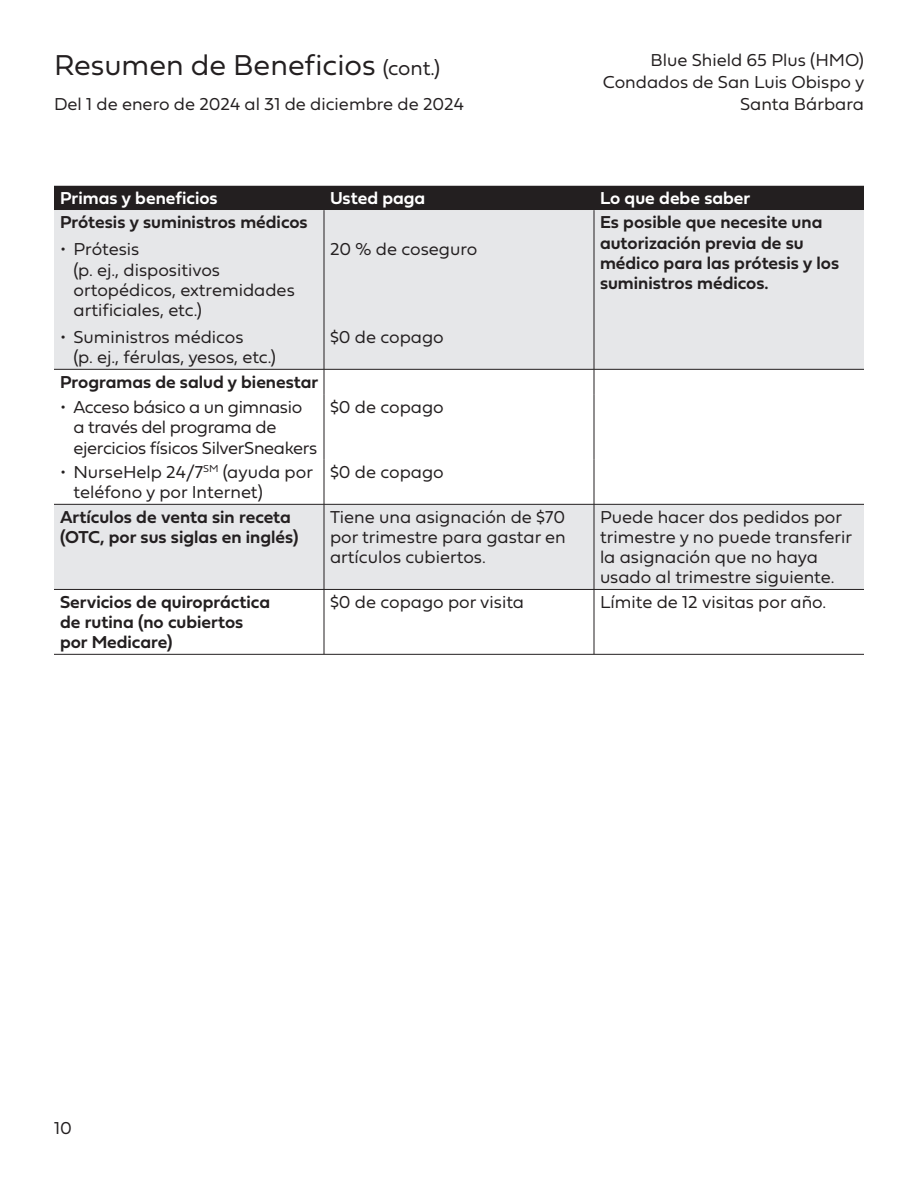
<style>
.page{position:relative;width:918px;height:1188px;background:#fff}
.page>*{position:absolute;margin:0;border:0;box-sizing:border-box;transform-origin:0 0}
.t1{font:30px "Fieldwork Geo Light";color:#231f20}
.t2{font:18px/20.2px "Fieldwork Geo Light";color:#231f20}
.t3{font:18px/20.2px "Fieldwork Geo Demibold";color:#231f20}
.t4{font:18px/20.2px "Fieldwork Geo Light";letter-spacing:-.02em;color:#231f20}
.t5{font:18px "Fieldwork Geo Demibold";color:#fff}
.s1{font-size:21px}
</style>
<div class="page">
<div style="left:54px;top:186px;width:810px;height:24px;background:#231f20"></div>
<svg style="left:54px;top:210px;width:810px;height:379px;fill:#e6e7e9"></svg>
<hr style="left:324px;top:210px;width:1px;height:159px;background:#231f20">
<hr style="left:594px;top:210px;width:1px;height:159px;background:#231f20">
<hr style="left:54px;top:369px;width:270px;height:1px;background:#231f20">
<hr style="left:324px;top:369px;width:270px;height:1px;background:#231f20">
<svg style="left:324px;top:370px;width:1px;height:25px"></svg>
<hr style="left:594px;top:369px;width:270px;height:1px;background:#231f20">
<svg style="left:594px;top:370px;width:1px;height:25px"></svg>
<hr style="left:324px;top:395px;width:1px;height:65px;background:#231f20">
<hr style="left:594px;top:395px;width:1px;height:65px;background:#231f20">
<hr style="left:324px;top:460px;width:1px;height:44px;background:#231f20">
<hr style="left:594px;top:460px;width:1px;height:44px;background:#231f20">
<hr style="left:54px;top:504px;width:270px;height:1px;background:#231f20">
<hr style="left:324px;top:504px;width:270px;height:1px;background:#231f20">
<hr style="left:324px;top:505px;width:1px;height:84px;background:#231f20">
<hr style="left:594px;top:504px;width:270px;height:1px;background:#231f20">
<hr style="left:594px;top:505px;width:1px;height:84px;background:#231f20">
<hr style="left:54px;top:589px;width:270px;height:1px;background:#231f20">
<hr style="left:324px;top:589px;width:270px;height:1px;background:#231f20">
<hr style="left:324px;top:590px;width:1px;height:64px;background:#231f20">
<hr style="left:594px;top:589px;width:270px;height:1px;background:#231f20">
<hr style="left:594px;top:590px;width:1px;height:64px;background:#231f20">
<hr style="left:54px;top:654px;width:270px;height:1px;background:#231f20">
<hr style="left:324px;top:654px;width:270px;height:1px;background:#231f20">
<hr style="left:594px;top:654px;width:270px;height:1px;background:#231f20">
<h1 class="t1" style="left:54px;top:41px;width:388px">Resumen de Beneficios <span class="s1">(cont.)</span></h1>
<p class="t2" style="left:54px;top:93px;width:411px">Del 1 de enero de 2024 al 31 de diciembre de 2024</p>
<p class="t2" style="left:603px;top:49px;width:263px;line-height:21.6px;text-align:right">Blue Shield 65 Plus (HMO)<br>Condados de San Luis Obispo y<br>Santa Bárbara</p>
<p class="t5" style="left:60px;top:184px;width:159px">Primas y beneficios</p>
<p class="t5" style="left:330px;top:184px;width:97px">Usted paga</p>
<p class="t5" style="left:600px;top:184px;width:152px">Lo que debe saber</p>
<p class="t3" style="left:60px;top:211px;width:249px">Prótesis y suministros médicos</p>
<p class="t2" style="left:74px;top:238px;width:223px;text-indent:-14px">• Prótesis<br>(p. ej., dispositivos ortopédicos, extremidades artificiales, etc.)</p>
<p class="t2" style="left:74px;top:326px;width:204px;text-indent:-13px">• Suministros médicos<br>(p. ej., férulas, yesos, etc.)</p>
<p class="t3" style="left:600px;top:211px;width:241px">Es posible que necesite una autorización previa de su médico para las prótesis y los suministros médicos.</p>
<p class="t2" style="left:330px;top:238px;width:149px">20 % de coseguro</p>
<p class="t2" style="left:330px;top:326px;width:115px">$0 de copago</p>
<p class="t3" style="left:60px;top:371px;width:260px">Programas de salud y bienestar</p>
<p class="t4" style="left:74px;top:396px;width:245px;text-indent:-14px">• Acceso básico a un gimnasio a través del programa de ejercicios físicos SilverSneakers</p>
<p class="t2" style="left:330px;top:396px;width:115px">$0 de copago</p>
<p class="t2" style="left:74px;top:461px;width:241px;text-indent:-14px">• NurseHelp 24/7<sup>SM</sup> (ayuda por teléfono y por Internet)</p>
<p class="t2" style="left:330px;top:461px;width:115px">$0 de copago</p>
<p class="t3" style="left:60px;top:506px;width:240px">Artículos de venta sin receta (OTC, por sus siglas en inglés)</p>
<p class="t2" style="left:330px;top:506px;width:237px;text-align:justify">Tiene una asignación de $70 por trimestre para gastar en artículos cubiertos.</p>
<p class="t2" style="left:600px;top:506px;width:254px">Puede hacer dos pedidos por trimestre y no puede transferir la asignación que no haya usado al trimestre siguiente.</p>
<p class="t3" style="left:60px;top:591px;width:212px">Servicios de quiropráctica de rutina (no cubiertos por Medicare)</p>
<p class="t2" style="left:330px;top:591px;width:196px">$0 de copago por visita</p>
<p class="t2" style="left:600px;top:591px;width:228px">Límite de 12 visitas por año.</p>
<p class="t2" style="left:54px;top:1117px;width:19px">10</p>
</div>
